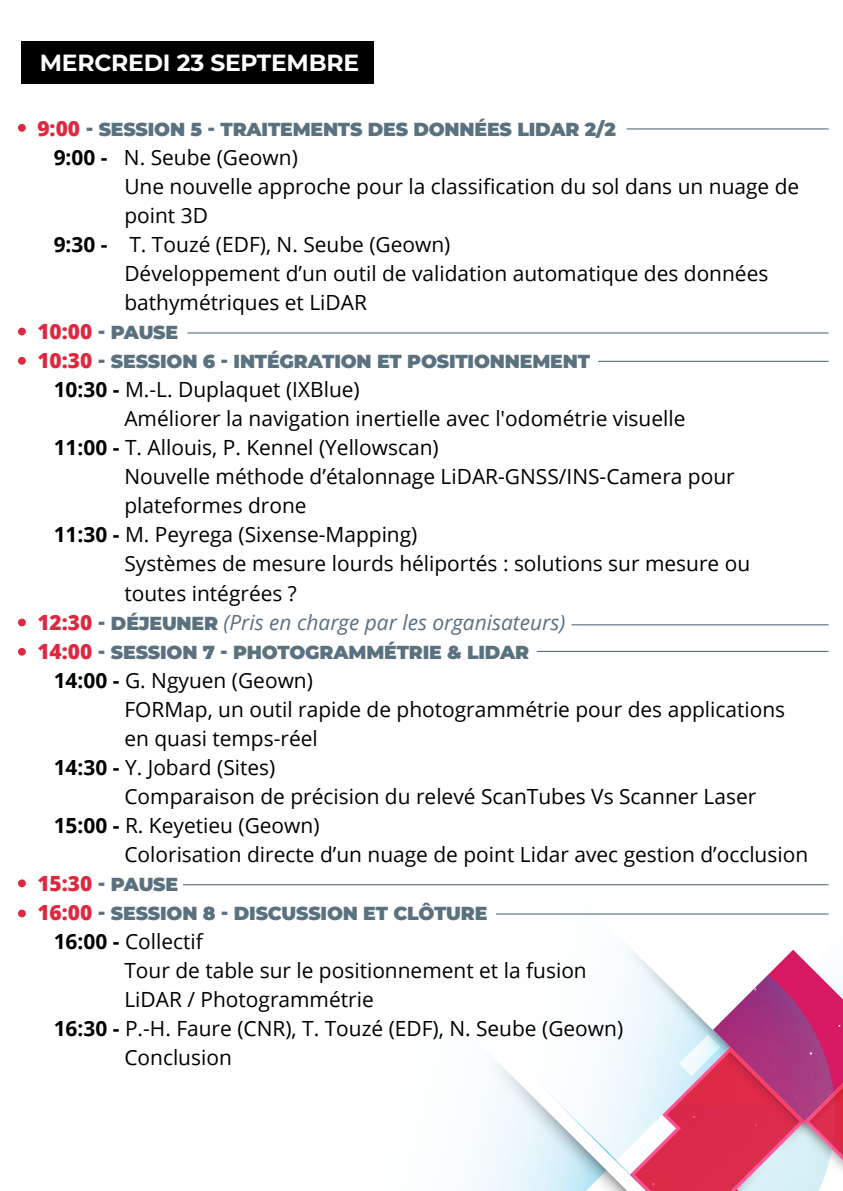
<style>
.page{position:relative;width:843px;height:1191px;background:#fff}
.page>*{position:absolute;margin:0;border:0;box-sizing:border-box;transform-origin:0 0}
.t1{font:700 23.4px "Montserrat";letter-spacing:-.01em;color:#fff}
.t2{font:20.8px "Open Sans";color:#000001}
.t3{font:italic 20.8px "Open Sans";color:#5a717f}
.t4{font:900 18.8px/29px "Montserrat";letter-spacing:-.01em;color:#5a717f}
.s1{font-family:"Open Sans";font-weight:800;font-size:20.8px;color:#df273f}
.s2{font-weight:700}
.s3{font-weight:800;font-style:normal;color:#df273f}
.s4{font-family:"Montserrat";font-weight:900;font-style:normal;font-size:18.8px}
</style>
<div class="page">
<svg style="left:476px;top:913px;width:366px;height:278px"></svg>
<div style="left:21px;top:41px;width:353px;height:43px;background:#000001"></div>
<div style="left:18px;top:124px;width:8px;height:8px;background:#df273f;border-radius:50%"></div>
<div style="left:18px;top:328px;width:8px;height:7px;background:#df273f;border-radius:50%"></div>
<hr style="left:626px;top:128px;width:202px;height:1px;background:#5a717f">
<hr style="left:187px;top:332px;width:641px;height:1px;background:#5a717f">
<hr style="left:598px;top:361px;width:230px;height:1px;background:#5a717f">
<hr style="left:571px;top:624px;width:257px;height:1px;background:#5a717f">
<hr style="left:537px;top:651px;width:291px;height:1px;background:#5a717f">
<hr style="left:183px;top:884px;width:645px;height:1px;background:#5a717f">
<hr style="left:496px;top:913px;width:332px;height:1px;background:#5a717f">
<div style="left:18px;top:357px;width:8px;height:8px;background:#df273f;border-radius:50%"></div>
<div style="left:18px;top:618px;width:8px;height:8px;background:#df273f;border-radius:50%"></div>
<div style="left:18px;top:648px;width:8px;height:7px;background:#df273f;border-radius:50%"></div>
<div style="left:18px;top:879px;width:8px;height:8px;background:#df273f;border-radius:50%"></div>
<div style="left:18px;top:909px;width:8px;height:8px;background:#df273f;border-radius:50%"></div>
<p class="t1" style="left:40px;top:46px;width:321px">MERCREDI 23 SEPTEMBRE</p>
<p class="t4" style="left:37px;top:113px;width:580px"><span class="s1">9:00</span> - SESSION 5 - TRAITEMENTS DES DONNÉES LIDAR 2/2</p>
<p class="t2" style="left:54px;top:143px;width:246px"><span class="s2">9:00 -</span> N. Seube (Geown)</p>
<p class="t2" style="left:124px;top:172px;width:676px">Une nouvelle approche pour la classification du sol dans un nuage de</p>
<p class="t2" style="left:124px;top:201px;width:85px">point 3D</p>
<p class="t2" style="left:54px;top:230px;width:398px"><span class="s2">9:30 -</span> T. Touzé (EDF), N. Seube (Geown)</p>
<p class="t2" style="left:124px;top:259px;width:645px">Développement d’un outil de validation automatique des données</p>
<p class="t2" style="left:124px;top:288px;width:244px">bathymétriques et LiDAR</p>
<p class="t4" style="left:37px;top:316px;width:554px"><span class="s1">10:00</span> - PAUSE<br><span class="s1">10:30</span> - SESSION 6 - INTÉGRATION ET POSITIONNEMENT</p>
<p class="t2" style="left:54px;top:375px;width:307px"><span class="s2">10:30 -</span> M.-L. Duplaquet (IXBlue)</p>
<p class="t2" style="left:124px;top:404px;width:562px">Améliorer la navigation inertielle avec l'odométrie visuelle</p>
<p class="t2" style="left:54px;top:433px;width:386px"><span class="s2">11:00 -</span> T. Allouis, P. Kennel (Yellowscan)</p>
<p class="t2" style="left:124px;top:462px;width:611px">Nouvelle méthode d’étalonnage LiDAR-GNSS/INS-Camera pour</p>
<p class="t2" style="left:124px;top:491px;width:184px">plateformes drone</p>
<p class="t2" style="left:54px;top:520px;width:365px"><span class="s2">11:30 -</span> M. Peyrega (Sixense-Mapping)</p>
<p class="t2" style="left:124px;top:549px;width:627px">Systèmes de mesure lourds héliportés : solutions sur mesure ou</p>
<p class="t2" style="left:124px;top:578px;width:174px">toutes intégrées ?</p>
<p class="t3" style="left:37px;top:608px;width:529px"><span class="s3">12:30</span> <span class="s4">- DÉJEUNER</span> (Pris en charge par les organisateurs)</p>
<p class="t4" style="left:37px;top:636px;width:493px"><span class="s1">14:00</span> - SESSION 7 - PHOTOGRAMMÉTRIE &amp; LIDAR</p>
<p class="t2" style="left:54px;top:666px;width:261px"><span class="s2">14:00 -</span> G. Ngyuen (Geown)</p>
<p class="t2" style="left:124px;top:695px;width:662px">FORMap, un outil rapide de photogrammétrie pour des applications</p>
<p class="t2" style="left:124px;top:724px;width:195px">en quasi temps-réel</p>
<p class="t2" style="left:54px;top:753px;width:223px"><span class="s2">14:30 -</span> Y. Jobard (Sites)</p>
<p class="t2" style="left:124px;top:782px;width:633px">Comparaison de précision du relevé ScanTubes Vs Scanner Laser</p>
<p class="t2" style="left:54px;top:811px;width:267px"><span class="s2">15:00 -</span> R. Keyetieu (Geown)</p>
<p class="t2" style="left:124px;top:840px;width:685px">Colorisation directe d’un nuage de point Lidar avec gestion d’occlusion</p>
<p class="t4" style="left:37px;top:868px;width:451px"><span class="s1">15:30</span> - PAUSE<br><span class="s1">16:00</span> - SESSION 8 - DISCUSSION ET CLÔTURE</p>
<p class="t2" style="left:54px;top:927px;width:151px"><span class="s2">16:00 -</span> Collectif</p>
<p class="t2" style="left:124px;top:956px;width:464px">Tour de table sur le positionnement et la fusion</p>
<p class="t2" style="left:124px;top:985px;width:251px">LiDAR / Photogrammétrie</p>
<p class="t2" style="left:54px;top:1014px;width:571px"><span class="s2">16:30 -</span> P.-H. Faure (CNR), T. Touzé (EDF), N. Seube (Geown)</p>
<p class="t2" style="left:124px;top:1043px;width:109px">Conclusion</p>
</div>
